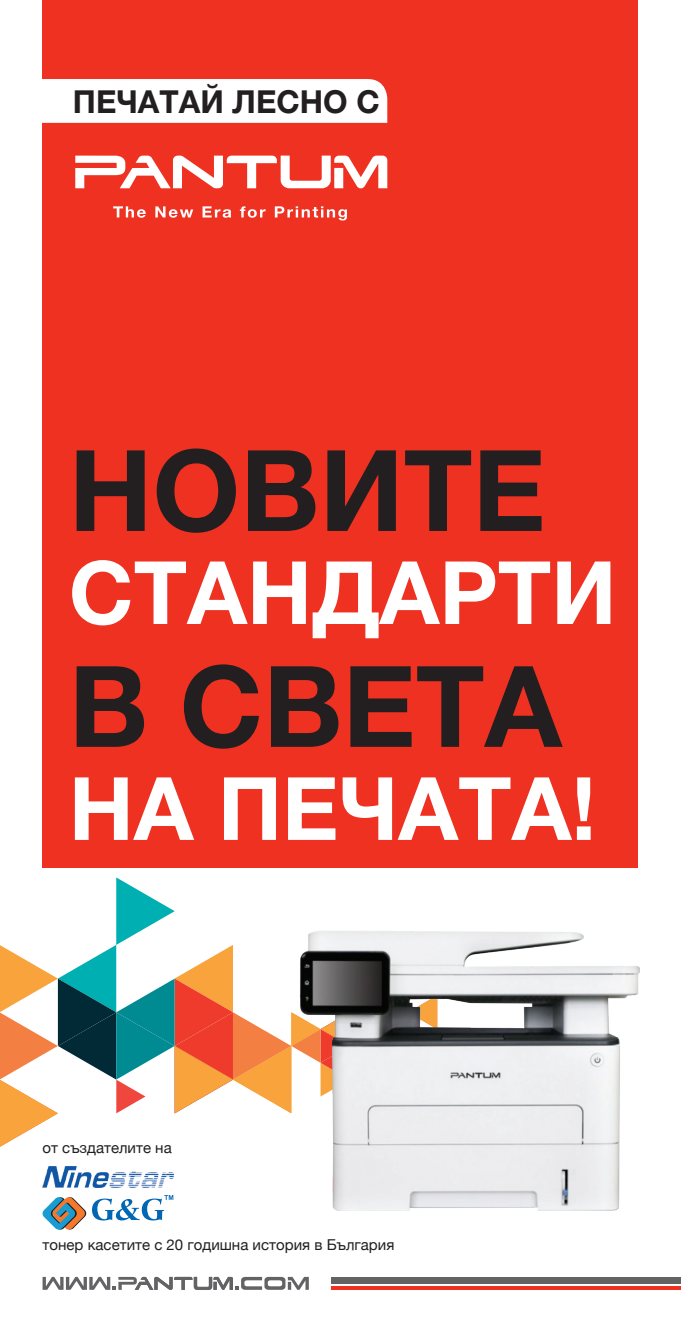
<style>
.page{position:relative;width:681px;height:1319px;background:#fff}
.page>*{position:absolute;margin:0;border:0;box-sizing:border-box;transform-origin:0 0}
.t1{font:700 112.65px "Helvetica Neue";color:#231f20}
.t2{font:700 87.45px "Helvetica Neue";color:#fff}
.t3{font:700 31.5px "Helvetica Neue";color:#231f20}
.t4{font:15px "Helvetica Neue";color:#231f20}
</style>
<div class="page">
<div style="left:43px;top:0;width:595px;height:867px;background:#ef3122"></div>
<div style="left:42px;top:79px;width:345px;height:44px;background:#fff"></div>
<svg style="left:42px;top:1195px;width:131px;height:34px"></svg>
<svg style="left:43px;top:1276px;width:266px;height:13px"></svg>
<div style="left:332px;top:1276px;width:348px;height:6px;background:#636366"></div>
<hr style="left:332px;top:1286px;width:348px;height:3px;background:#ef3122">
<svg style="left:0;top:877px;width:285px;height:270px"></svg>
<img style="left:285px;top:931px;width:355px;height:280px">
<img style="left:43px;top:1166px;width:130px;height:20px">
<svg style="left:113px;top:206px;width:33px;height:12px"></svg>
<svg style="left:155px;top:206px;width:38px;height:12px"></svg>
<svg style="left:202px;top:206px;width:29px;height:12px"></svg>
<svg style="left:240px;top:206px;width:25px;height:12px"></svg>
<svg style="left:275px;top:206px;width:72px;height:14px"></svg>
<svg style="left:75px;top:155px;width:312px;height:33px"></svg>
<p class="t3" style="left:73px;top:82px;width:308px">ПЕЧАТАЙ ЛЕСНО С</p>
<p class="t1" style="left:69px;top:421px;width:478px">НОВИТЕ</p>
<p class="t2" style="left:69px;top:538px;width:549px">СТАНДАРТИ</p>
<p class="t1" style="left:69px;top:637px;width:494px">В СВЕТА</p>
<p class="t2" style="left:69px;top:754px;width:528px">НА ПЕЧАТА!</p>
<p class="t4" style="left:43px;top:1138px;width:131px">от създателите на</p>
<p class="t4" style="left:43px;top:1235px;width:353px">тонер касетите с 20 годишна история в България</p>
</div>
